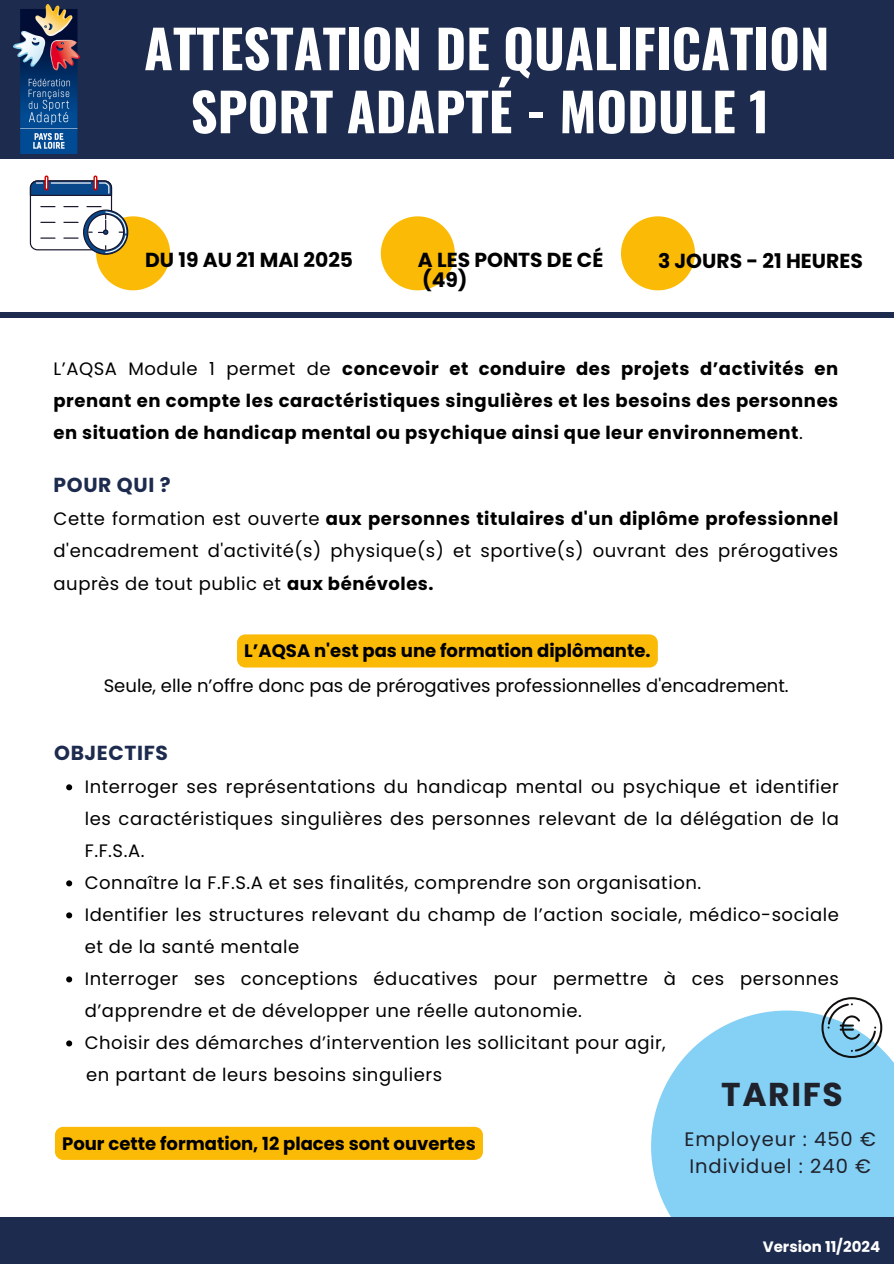
<style>
.page{position:relative;width:894px;height:1264px;background:#fff}
.page>*{position:absolute;margin:0;border:0;box-sizing:border-box;transform-origin:0 0}
.t1{font:700 52.5px/63px "Oswald";color:#fff;text-align:center}
.t2{font:700 33px "Poppins";letter-spacing:.05em;color:#1f212b}
.t3{font:700 20.25px/20.2px "Poppins";color:#000}
.t4{font:700 20.25px "Poppins";letter-spacing:.03em;color:#1d2b4e}
.t5{font:19.5px "Poppins";letter-spacing:.05em;color:#1f212b}
.t6{font:18px/32px "Poppins";letter-spacing:.03em;color:#000;text-align:justify}
.t7{font:700 18px/32px "Poppins";color:#000;text-align:justify}
.t8{font:18px "Poppins";color:#000}
.t9{font:700 15px "Poppins";color:#fff}
.t10{font:italic 15px "Montserrat";color:#000}
.s1{font-weight:400}
.s2{font-weight:700}
</style>
<div class="page">
<svg style="left:380px;top:216px;width:74px;height:74px"></svg>
<svg style="left:621px;top:216px;width:73px;height:74px"></svg>
<div style="left:30px;top:180px;width:82px;height:70px;border:1px solid #17142b;border-radius:7px"></div>
<svg style="left:41px;top:206px;width:14px;height:1px"></svg>
<svg style="left:41px;top:222px;width:14px;height:1px"></svg>
<svg style="left:41px;top:237px;width:14px;height:2px"></svg>
<svg style="left:64px;top:206px;width:106px;height:84px"></svg>
<svg style="left:30px;top:177px;width:83px;height:19px"></svg>
<svg style="left:66px;top:784px;width:6px;height:6px"></svg>
<svg style="left:66px;top:880px;width:6px;height:6px"></svg>
<svg style="left:66px;top:912px;width:6px;height:6px"></svg>
<svg style="left:66px;top:976px;width:6px;height:6px"></svg>
<svg style="left:66px;top:1040px;width:6px;height:6px"></svg>
<div style="left:237px;top:634px;width:420px;height:33px;background:#fbba06"></div>
<svg style="left:651px;top:1010px;width:242px;height:207px;background:#91d4f5"></svg>
<svg style="left:821px;top:997px;width:61px;height:60px"></svg>
<div style="left:0;top:0;width:893px;height:159px;background:#1d2b4e"></div>
<img style="left:13px;top:4px;width:67px;height:150px">
<div style="left:0;top:312px;width:893px;height:6px;background:#1d2b4e"></div>
<div style="left:0;top:1217px;width:893px;height:46px;background:#1d2b4e"></div>
<div style="left:55px;top:1126px;width:428px;height:33px;background:#fbba06"></div>
<p class="t1" style="left:144px;top:15px;width:686px">ATTESTATION DE QUALIFICATION<br>SPORT ADAPTÉ - MODULE 1</p>
<p class="t3" style="left:145px;top:250px;width:209px">DU 19 AU 21 MAI 2025</p>
<h1 class="t3" style="left:417px;top:250px;width:187px">A LES PONTS DE CÉ (49)</h1>
<p class="t3" style="left:657px;top:251px;width:206px">3 JOURS - 21 HEURES</p>
<h6 class="t7" style="left:54px;top:353px;width:786px"><span class="s1">L’AQSA Module 1 permet de</span> concevoir et conduire des projets d’activités en prenant en compte les caractéristiques singulières et les besoins des personnes en situation de handicap mental ou psychique ainsi que leur environnement<span class="s1">.</span></h6>
<h5 class="t4" style="left:54px;top:471px;width:119px">POUR QUI ?</h5>
<h5 class="t6" style="left:54px;top:503px;width:786px">Cette formation est ouverte <span class="s2">aux personnes titulaires d'un diplôme professionnel </span>d'encadrement d'activité(s) physique(s) et sportive(s) ouvrant des prérogatives auprès de tout public et <span class="s2">aux bénévoles.</span></h5>
<h6 class="t7" style="left:244px;top:635px;width:408px">L’AQSA n'est pas une formation diplômante.</h6>
<h6 class="t8" style="left:104px;top:672px;width:686px">Seule, elle n’offre donc pas de prérogatives professionnelles d'encadrement.</h6>
<p class="t4" style="left:54px;top:739px;width:115px">OBJECTIFS</p>
<h3 class="t6" style="left:85px;top:771px;width:755px">Interroger ses représentations du handicap mental ou psychique et identifier les caractéristiques singulières des personnes relevant de la délégation de la F.F.S.A.</h3>
<p class="t6" style="left:85px;top:867px;width:617px">Connaître la F.F.S.A et ses finalités, comprendre son organisation.</p>
<p class="t6" style="left:85px;top:899px;width:755px">Identifier les structures relevant du champ de l’action sociale, médico-sociale et de la santé mentale</p>
<h3 class="t6" style="left:85px;top:963px;width:755px">Interroger ses conceptions éducatives pour permettre à ces personnes d’apprendre et de développer une réelle autonomie.</h3>
<h3 class="t6" style="left:85px;top:1027px;width:582px">Choisir des démarches d’intervention les sollicitant pour agir,</h3>
<p class="t6" style="left:86px;top:1059px;width:357px">en partant de leurs besoins singuliers</p>
<p class="t2" style="left:721px;top:1071px;width:123px">TARIFS</p>
<p class="t7" style="left:62px;top:1127px;width:415px">Pour cette formation, 12 places sont ouvertes</p>
<p class="t5" style="left:684px;top:1125px;width:193px">Employeur : 450 €</p>
<h3 class="t10" style="left:759px;top:1129px;width:50px">PAGE</h3>
<h3 class="t10" style="left:814px;top:1129px;width:10px">5</h3>
<h3 class="t10" style="left:836px;top:1129px;width:6px">I</h3>
<p class="t5" style="left:689px;top:1152px;width:183px">Individuel : 240 €</p>
<p class="t9" style="left:762px;top:1236px;width:119px">Version 11/2024</p>
</div>
